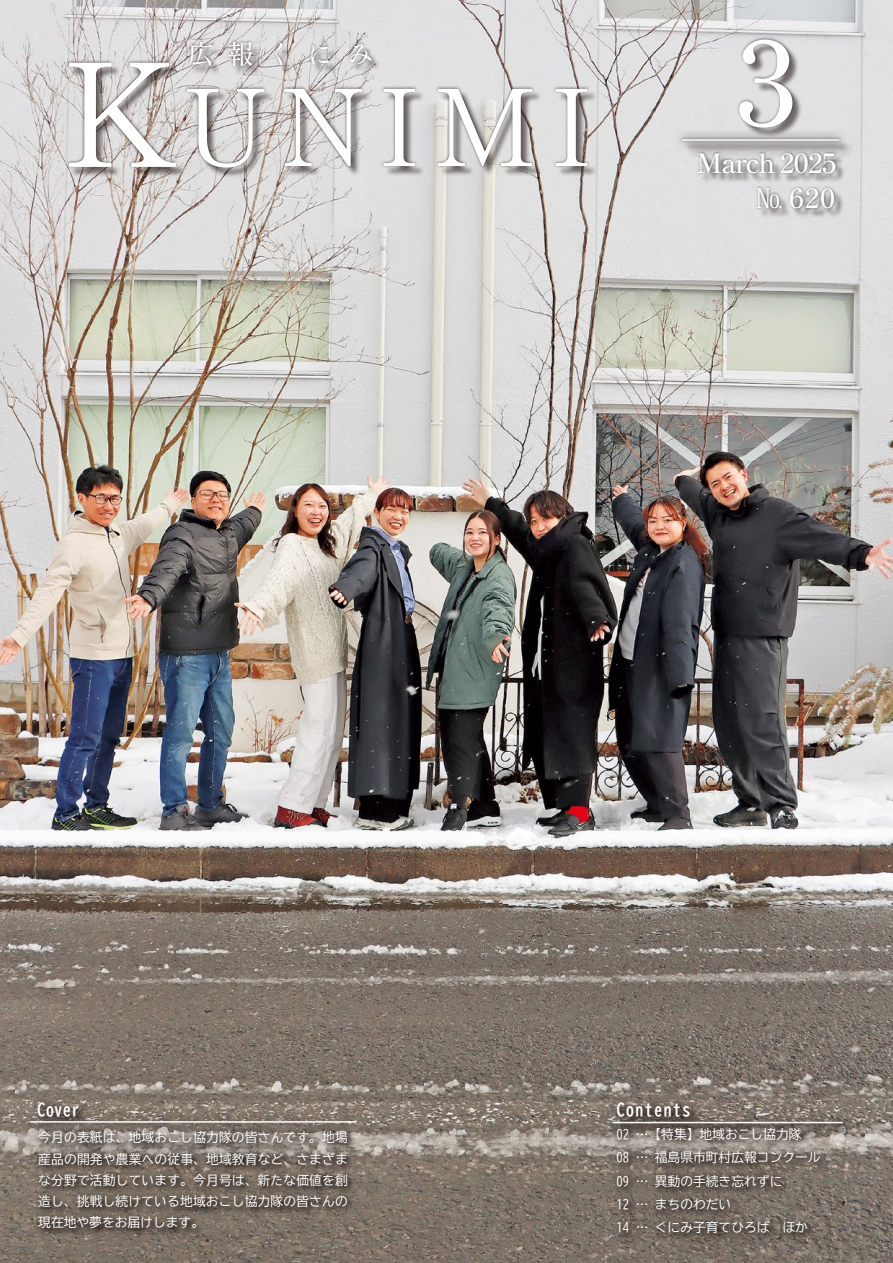
<style>
.page{position:relative;width:893px;height:1263px;background:#fff}
.page>*{position:absolute;margin:0;border:0;box-sizing:border-box;transform-origin:0 0}
.t1{font:500 117px "Shippori Mincho";color:#fff}
.t2{font:106.35px "Shippori Mincho";letter-spacing:.1em;color:#fff}
.t3{font:600 26.55px "Shippori Mincho";letter-spacing:-.05em;color:#fff}
.t4{font:500 26.55px "Shippori Mincho";letter-spacing:.5em;color:#fff}
.t5{font:16.95px "BIZ UD Gothic Bold";letter-spacing:.05em;color:#fff}
.t6{font:12.75px/21.3px "BIZ UD Gothic";color:#fff;text-align:justify}
.s1{font-size:143.55px}
.s2{font-family:"Koz Min Pro";font-weight:500}
</style>
<div class="page">
<img style="left:0;top:0;width:893px;height:1263px">
<div style="left:608px;top:1097px;width:245px;height:147px;background:#221815;opacity:.75"></div>
<div style="left:615px;top:1100px;width:88px;height:30px;background:#221815;opacity:.75"></div>
<div style="left:610px;top:1095px;width:87px;height:29px;background:#221815;opacity:.75"></div>
<div style="left:611px;top:1119px;width:245px;height:19px;background:#221815;opacity:.75"></div>
<svg style="left:605px;top:1114px;width:245px;height:17px;background:#756b62"></svg>
<hr style="left:612px;top:1122px;width:231px;height:1px;background:#fff">
<div style="left:612px;top:1123px;width:219px;height:121px;background:#221815;opacity:.75"></div>
<div style="left:610px;top:1120px;width:217px;height:121px;background:#221815;opacity:.75"></div>
<div style="left:25px;top:1097px;width:342px;height:142px;background:#221815;opacity:.75"></div>
<div style="left:36px;top:1100px;width:56px;height:30px;background:#221815;opacity:.75"></div>
<div style="left:30px;top:1095px;width:56px;height:29px;background:#221815;opacity:.75"></div>
<div style="left:31px;top:1124px;width:324px;height:112px;background:#221815;opacity:.75"></div>
<div style="left:25px;top:1116px;width:342px;height:18px;background:#fff;opacity:.75"></div>
<svg style="left:23px;top:1113px;width:341px;height:17px;background:#7c7167"></svg>
<hr style="left:30px;top:1121px;width:326px;height:2px;background:#fff">
<div style="left:70px;top:41px;width:780px;height:178px;background:#221815;opacity:.6"></div>
<div style="left:66px;top:37px;width:791px;height:174px;background:#221815;opacity:.6"></div>
<div style="left:683px;top:139px;width:174px;height:20px;background:#221815;opacity:.75"></div>
<div style="left:673px;top:130px;width:175px;height:20px;background:#221815;opacity:.8"></div>
<hr style="left:682px;top:139px;width:157px;height:2px;background:#fff">
<h3 class="t4" style="left:187px;top:38px;width:188px">広報くにみ</h3>
<h2 class="t2" style="left:61px;top:62px;width:534px"><span class="s1">K</span>UNIMI</h2>
<h1 class="t1" style="left:733px;top:11px;width:66px">3</h1>
<h3 class="t3" style="left:696px;top:146px;width:142px">March 2025</h3>
<h3 class="t3" style="left:756px;top:182px;width:81px"><span class="s2">No</span> 620</h3>
<h3 class="t5" style="left:37px;top:1100px;width:44px">Cover</h3>
<p class="t6" style="left:38px;top:1127px;width:311px">今月の表紙は、地域おこし協力隊の皆さんです。地場産品の開発や農業への従事、地域教育など、さまざまな分野で活動しています。今月号は、新たな価値を創造し、挑戦し続けている地域おこし協力隊の皆さんの現在地や夢をお届けします。</p>
<h3 class="t5" style="left:617px;top:1100px;width:75px">Contents</h3>
<p class="t6" style="left:636px;top:1123px;width:167px">… 【特集】地域おこし協力隊</p>
<p class="t6" style="left:617px;top:1123px;width:14px">02</p>
<p class="t6" style="left:617px;top:1147px;width:14px">08</p>
<p class="t6" style="left:655px;top:1147px;width:167px">福島県市町村広報コンクール</p>
<p class="t6" style="left:636px;top:1147px;width:14px">…</p>
<p class="t6" style="left:617px;top:1170px;width:14px">09</p>
<p class="t6" style="left:636px;top:1170px;width:14px">…</p>
<p class="t6" style="left:655px;top:1170px;width:129px">異動の手続き忘れずに</p>
<p class="t6" style="left:617px;top:1193px;width:14px">12</p>
<p class="t6" style="left:636px;top:1193px;width:14px">…</p>
<p class="t6" style="left:655px;top:1193px;width:78px">まちのわだい</p>
<p class="t6" style="left:617px;top:1217px;width:14px">14</p>
<p class="t6" style="left:636px;top:1217px;width:14px">…</p>
<p class="t6" style="left:655px;top:1217px;width:116px">くにみ子育てひろば</p>
<p class="t6" style="left:782px;top:1217px;width:27px">ほか</p>
</div>
